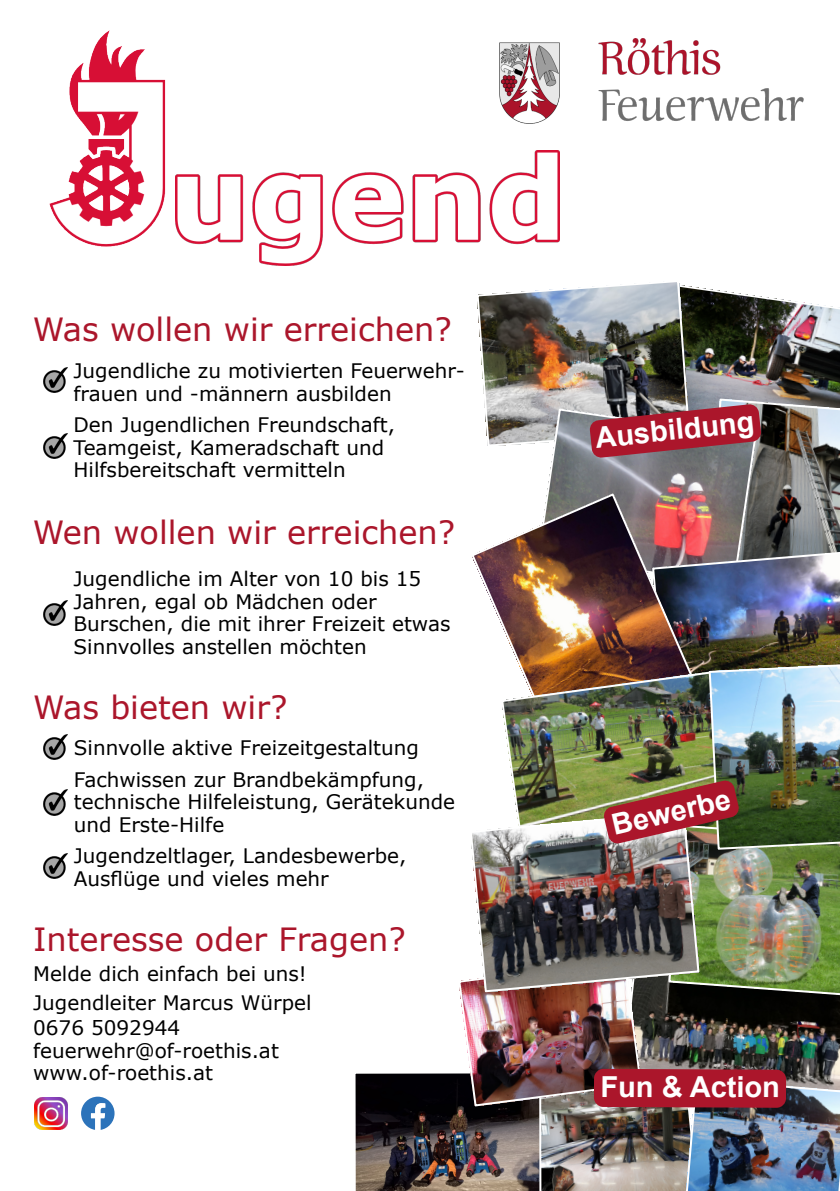
<style>
.page{position:relative;width:840px;height:1191px;background:#fff}
.page>*{position:absolute;margin:0;border:0;box-sizing:border-box;transform-origin:0 0}
.t1{font:32px "Verdana";color:#ab162b}
.t2{font:700 29px "Arial";letter-spacing:-.005em;color:#fff}
.t3{font:20px/22.4px "Verdana";color:#000}
</style>
<div class="page">
<img style="left:499px;top:38px;width:305px;height:86px">
<img style="left:43px;top:433px;width:25px;height:26px">
<img style="left:43px;top:600px;width:25px;height:25px">
<img style="left:43px;top:734px;width:25px;height:26px">
<img style="left:43px;top:790px;width:25px;height:25px">
<img style="left:43px;top:854px;width:25px;height:25px">
<img style="left:43px;top:367px;width:25px;height:26px">
<img style="left:175px;top:150px;width:384px;height:116px">
<img style="left:355px;top:282px;width:484px;height:909px">
<img style="left:49px;top:30px;width:117px;height:217px">
<img style="left:35px;top:1097px;width:32px;height:33px">
<svg style="left:81px;top:1097px;width:33px;height:33px"></svg>
<h1 class="t1" style="left:33px;top:316px;width:420px">Was wollen wir erreichen?</h1>
<p class="t3" style="left:73px;top:362px;width:393px">Jugendliche zu motivierten Feuerwehr&shy;frauen und -männern ausbilden</p>
<p class="t3" style="left:73px;top:416px;width:323px">Den Jugendlichen Freundschaft,<br>Teamgeist, Kameradschaft und<br>Hilfsbereitschaft vermitteln</p>
<h1 class="t1" style="left:33px;top:520px;width:424px">Wen wollen wir erreichen?</h1>
<p class="t3" style="left:73px;top:569px;width:378px">Jugendliche im Alter von 10 bis 15<br>Jahren, egal ob Mädchen oder<br>Burschen, die mit ihrer Freizeit etwas<br>Sinnvolles anstellen möchten</p>
<h1 class="t1" style="left:33px;top:695px;width:256px">Was bieten wir?</h1>
<p class="t3" style="left:74px;top:734px;width:351px;line-height:31.6px">Sinnvolle aktive Freizeitgestaltung<br>Fachwissen zur Brandbekämpfung,</p>
<p class="t3" style="left:74px;top:793px;width:382px">technische Hilfeleistung, Gerätekunde und Erste-Hilfe</p>
<p class="t3" style="left:74px;top:847px;width:334px">Jugendzeltlager, Landesbewerbe,<br>Ausflüge und vieles mehr</p>
<h1 class="t1" style="left:33px;top:926px;width:374px">Interesse oder Fragen?</h1>
<p class="t3" style="left:33px;top:961px;width:280px;line-height:29.2px">Melde dich einfach bei uns!<br>Jugendleiter Marcus Würpel</p>
<p class="t3" style="left:33px;top:1018px;width:247px">0676 5092944 feuerwehr@of-roethis.at www.of-roethis.at</p>
<h2 class="t2" style="left:594px;top:427px;width:161px;rotate:-6deg">Ausbildung</h2>
<h2 class="t2" style="left:609px;top:815px;width:122px;rotate:-13deg">Bewerbe</h2>
<h2 class="t2" style="left:600px;top:1076px;width:181px">Fun &amp; Action</h2>
</div>
